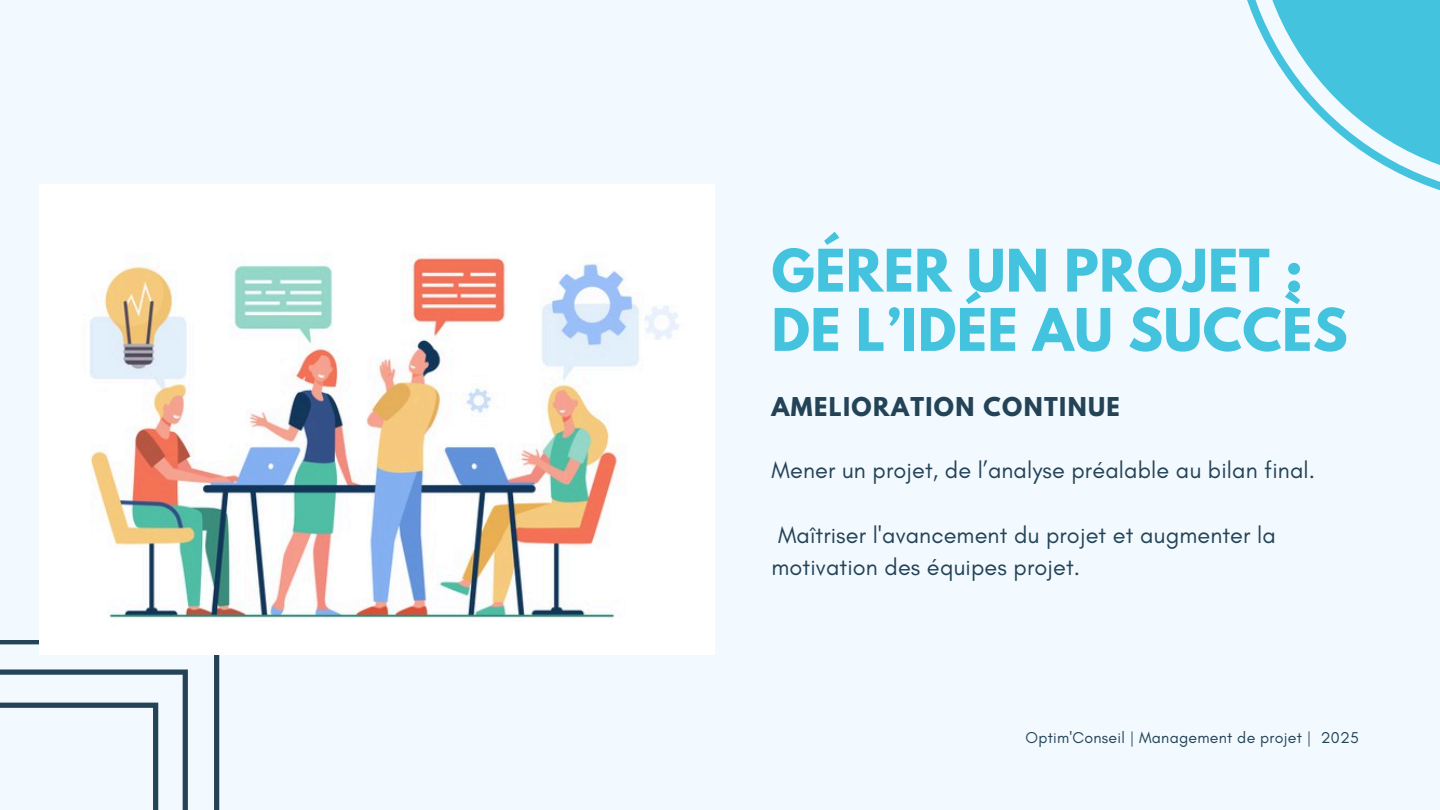
<style>
.page{position:relative;width:1440px;height:810px;background:#f2faff}
.page>*{position:absolute;margin:0;border:0;box-sizing:border-box;transform-origin:0 0}
.t1{font:700 52px/59.2px "League Spartan";letter-spacing:.01em;color:#43c3dd}
.t2{font:23.5px/32.2px "Glacial Indifference";letter-spacing:.005em;color:#244357}
.t3{font:700 23px "League Spartan";letter-spacing:.06em;color:#244357}
.t4{font:16px "Glacial Indifference";letter-spacing:.015em;color:#244357}
</style>
<div class="page">
<svg style="left:0;top:640px;width:219px;height:170px"></svg>
<svg style="left:1247px;top:0;width:193px;height:190px"></svg>
<img style="left:40px;top:185px;width:675px;height:469px">
<p class="t1" style="left:772px;top:248px;width:578px">GÉRER UN PROJET :<br>DE L’IDÉE AU SUCCÈS</p>
<p class="t3" style="left:772px;top:395px;width:350px">AMELIORATION CONTINUE</p>
<p class="t2" style="left:772px;top:454px;width:545px">Mener un projet, de l’analyse préalable au bilan final.</p>
<h1 class="t2" style="left:772px;top:519px;width:506px">Maîtriser l'avancement du projet et augmenter la motivation des équipes projet.</h1>
<h2 class="t4" style="left:1026px;top:728px;width:335px">Optim'Conseil | Management de projet | 2025</h2>
</div>
